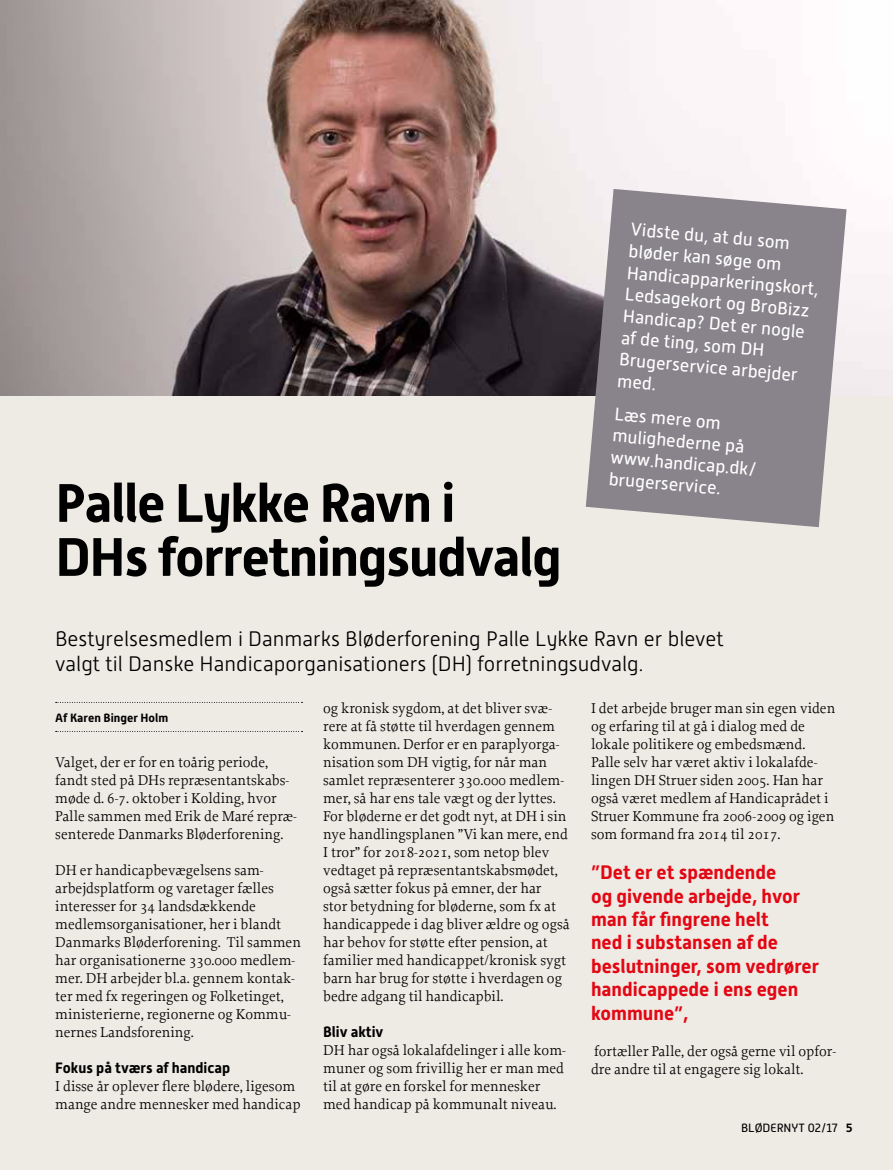
<style>
.page{position:relative;width:893px;height:1170px;background:#fff}
.page>*{position:absolute;margin:0;border:0;box-sizing:border-box;transform-origin:0 0}
.t1{font:700 54px/54px "Alwyn New";letter-spacing:-.025em;color:#000}
.t2{font:300 21px/25.5px "Alwyn New";color:#000}
.t3{font:700 19.5px/23.4px "Alwyn New";color:#e30613}
.t4{font:18px/21.8px "Alwyn New";color:#fff}
.t5{font:15px/18px "Proforma";color:#000}
.t6{font:700 15px "Alwyn New";color:#000}
.t7{font:700 12px "Alwyn New";color:#000}
.t8{font:12px "Alwyn New";color:#000}
.s1{font-weight:700}
</style>
<div class="page">
<div style="left:0;top:0;width:893px;height:1169px;background:#eeebe5"></div>
<img style="left:344px;top:0;width:549px;height:395px">
<img style="left:0;top:0;width:344px;height:395px">
<svg style="left:586px;top:189px;width:260px;height:338px;background:#959096"></svg>
<svg style="left:56px;top:702px;width:247px;height:1px"></svg>
<svg style="left:56px;top:731px;width:247px;height:1px"></svg>
<h1 class="t1" style="left:55px;top:476px;width:508px">Palle Lykke Ravn i<br>DHs forretningsudvalg</h1>
<p class="t4" style="left:632px;top:218px;width:194px;rotate:5deg">Vidste du, at du som bløder kan søge om<br>Handicapparkeringskort,<br>Ledsagekort og BroBizz<br>Handicap? Det er nogle af de ting, som DH<br>Brugerservice arbejder med.</p>
<p class="t4" style="left:615px;top:402px;width:148px;rotate:5deg">Læs mere om mulighederne på www.handicap.dk/ brugerservice.</p>
<h2 class="t2" style="left:55px;top:625px;width:670px">Bestyrelsesmedlem i Danmarks Bløderforening Palle Lykke Ravn er blevet valgt til Danske Handicaporganisationers (DH) forretningsudvalg.</h2>
<p class="t7" style="left:55px;top:710px;width:115px">Af Karen Binger Holm</p>
<p class="t5" style="left:55px;top:753px;width:243px">Valget, der er for en toårig periode, fandt sted på DHs repræsentantskabs&shy;møde d. 6-7. oktober i Kolding, hvor Palle sammen med Erik de Maré repræ&shy;senterede Danmarks Bløderforening.</p>
<p class="t5" style="left:55px;top:861px;width:247px">DH er handicapbevægelsens sam&shy;arbejdsplatform og varetager fælles interesser for 34 landsdækkende medlemsorganisationer, her i blandt Danmarks Bløderforening. Til sammen har organisationerne 330.000 medlem&shy;mer. DH arbejder bl.a. gennem kontak&shy;ter med fx regeringen og Folketinget, ministerierne, regionerne og Kommu&shy;nernes Landsforening.</p>
<p class="t6" style="left:55px;top:1059px;width:177px">Fokus på tværs af handicap</p>
<p class="t5" style="left:55px;top:1077px;width:247px">I disse år oplever flere blødere, ligesom mange andre mennesker med handicap</p>
<p class="t5" style="left:323px;top:699px;width:248px">og kronisk sygdom, at det bliver svæ&shy;rere at få støtte til hverdagen gennem kommunen. Derfor er en paraplyorga&shy;nisation som DH vigtig, for når man samlet repræsenterer 330.000 medlem&shy;mer, så har ens tale vægt og der lyttes.<br>For bløderne er det godt nyt, at DH i sin nye handlingsplanen ”Vi kan mere, end I tror” for 2018-2021, som netop blev vedtaget på repræsentantskabsmødet, også sætter fokus på emner, der har<br>stor betydning for bløderne, som fx at handicappede i dag bliver ældre og også har behov for støtte efter pension, at familier med handicappet/kronisk sygt barn har brug for støtte i hverdagen og bedre adgang til handicapbil.</p>
<p class="t6" style="left:323px;top:1023px;width:62px">Bliv aktiv</p>
<p class="t5" style="left:323px;top:1041px;width:244px">DH har også lokalafdelinger i alle kom&shy;muner og som frivillig her er man med til at gøre en forskel for mennesker med handicap på kommunalt niveau.</p>
<p class="t5" style="left:591px;top:699px;width:246px">I det arbejde bruger man sin egen viden og erfaring til at gå i dialog med de lokale politikere og embedsmænd.<br>Palle selv har været aktiv i lokalafde&shy;lingen DH Struer siden 2005. Han har også været medlem af Handicaprådet i Struer Kommune fra 2006-2009 og igen som formand fra 2014 til 2017.</p>
<h3 class="t3" style="left:591px;top:860px;width:229px">”Det er et spændende<br>og givende arbejde, hvor man får fingrene helt<br>ned i substansen af de beslutninger, som vedrører handicappede i ens egen kommune”,</h3>
<p class="t5" style="left:591px;top:1041px;width:246px">fortæller Palle, der også gerne vil opfor&shy;dre andre til at engagere sig lokalt.</p>
<p class="t8" style="left:741px;top:1121px;width:113px">BLØDERNYT 02/17 <span class="s1">5</span></p>
</div>
